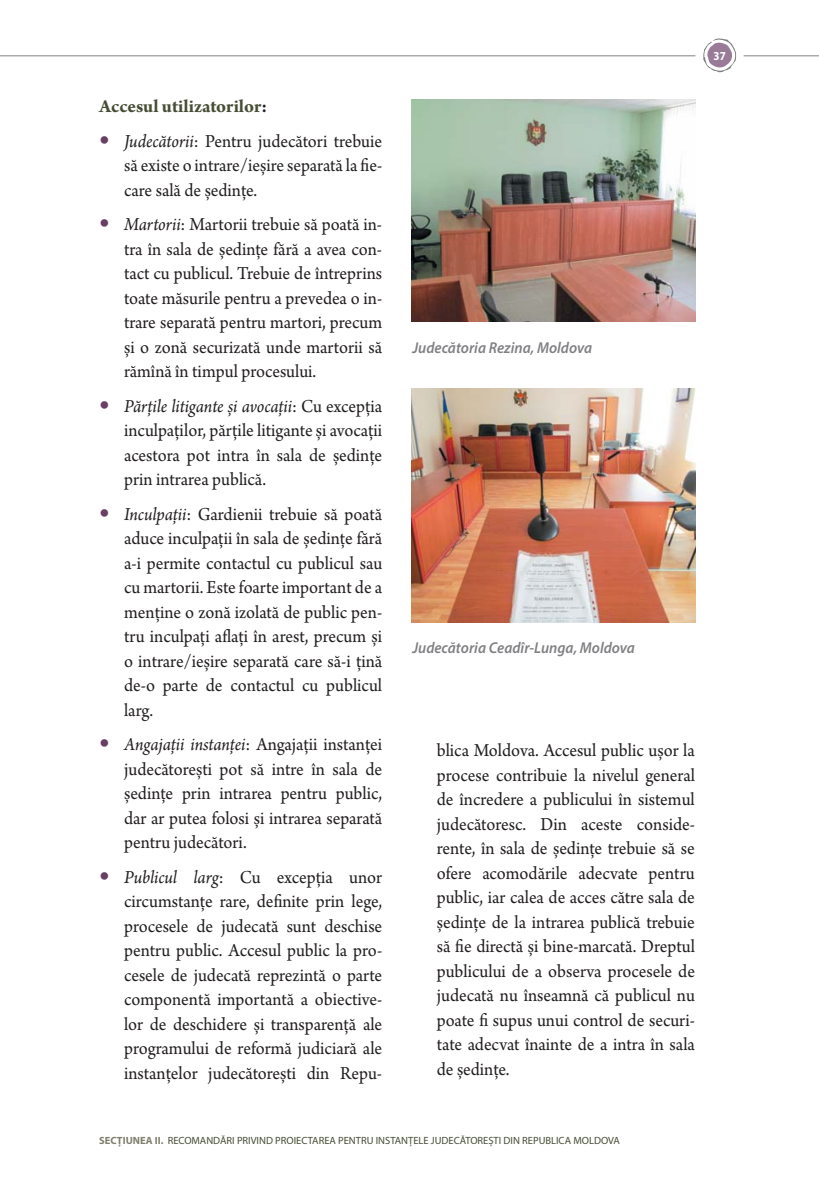
<style>
.page{position:relative;width:819px;height:1191px;background:#fff}
.page>*{position:absolute;margin:0;border:0;box-sizing:border-box;transform-origin:0 0}
.t1{font:19.25px/24.5px "Arno Pro";color:#231f20;text-align:justify;scale:.95 1}
.t2{font:italic 600 15.75px "Myriad Pro";color:#807f83;scale:.95 1}
.t3{font:700 12.25px "Myriad Pro";color:#fff;scale:.9 1}
.t4{font:10.5px "Myriad Pro";color:#464d35}
.s1{font-weight:700;color:#464d35}
.s2{font-weight:700}
.s3{font-style:italic}
.s4{font-weight:700;color:#80806f}
</style>
<div class="page">
<hr style="left:743px;top:55px;width:76px;height:1px;background:#807f83">
<hr style="left:0;top:55px;width:695px;height:1px;background:#807f83">
<svg style="left:703px;top:38px;width:33px;height:34px"></svg>
<img style="left:412px;top:99px;width:283px;height:223px">
<img style="left:412px;top:389px;width:283px;height:234px">
<p class="t1" style="left:124px;top:90px;width:273px;line-height:34.5px;text-indent:-25px"><span class="s1">Accesul utilizatorilor</span><span class="s2">:<br></span><span class="s3">Judecătorii</span>: Pentru judecători trebuie</p>
<p class="t1" style="left:124px;top:154px;width:273px">să existe o intrare/ieșire separată la fie&shy;care sală de ședințe.</p>
<p class="t1" style="left:124px;top:213px;width:273px"><span class="s3">Martorii</span>: Martorii trebuie să poată in&shy;tra în sala de ședințe fără a avea con&shy;tact cu publicul. Trebuie de întreprins toate măsurile pentru a prevedea o in&shy;trare separată pentru martori, precum și o zonă securizată unde martorii să rămînă în timpul procesului.</p>
<p class="t1" style="left:124px;top:395px;width:273px"><span class="s3">Părțile litigante și avocații</span>: Cu excepția inculpaților, părțile litigante și avocații acestora pot intra în sala de ședințe prin intrarea publică.</p>
<p class="t1" style="left:124px;top:502px;width:273px"><span class="s3">Inculpații</span>: Gardienii trebuie să poată aduce inculpații în sala de ședințe fără a-i permite contactul cu publicul sau cu martorii. Este foarte important de a menține o zonă izolată de public pen&shy;tru inculpați aflați în arest, precum și o intrare/ieșire separată care să-i țină de-o parte de contactul cu publicul larg.</p>
<p class="t1" style="left:124px;top:733px;width:273px"><span class="s3">Angajații instanței</span>: Angajații instanței judecătorești pot să intre în sala de ședințe prin intrarea pentru public, dar ar putea folosi și intrarea separată pentru judecători.</p>
<p class="t1" style="left:124px;top:865px;width:273px"><span class="s3">Publicul larg</span>: Cu excepția unor circumstanțe rare, definite prin lege, procesele de judecată sunt deschise pentru public. Accesul public la pro&shy;cesele de judecată reprezintă o parte componentă importantă a obiective&shy;lor de deschidere și transparență ale programului de reformă judiciară ale instanțelor judecătorești din Repu-</p>
<p class="t2" style="left:412px;top:341px;width:191px">Judecătoria Rezina, Moldova</p>
<p class="t3" style="left:713px;top:51px;width:15px">37</p>
<p class="t2" style="left:412px;top:642px;width:236px">Judecătoria Ceadîr-Lunga, Moldova</p>
<p class="t1" style="left:437px;top:739px;width:273px">blica Moldova. Accesul public ușor la procese contribuie la nivelul general de încredere a publicului în sistemul judecătoresc. Din aceste conside&shy;rente, în sala de ședințe trebuie să se ofere acomodările adecvate pentru public, iar calea de acces către sala de ședințe de la intrarea publică trebuie să fie directă și bine-marcată. Dreptul publicului de a observa procesele de judecată nu înseamnă că publicul nu poate fi supus unui control de securi&shy;tate adecvat înainte de a intra în sala de ședințe.</p>
<p class="t4" style="left:99px;top:1136px;width:522px"><span class="s4">SECȚIUNEA II.</span> RECOMANDĂRI PRIVIND PROIECTAREA PENTRU INSTANȚELE JUDECĂTOREȘTI DIN REPUBLICA MOLDOVA</p>
</div>
